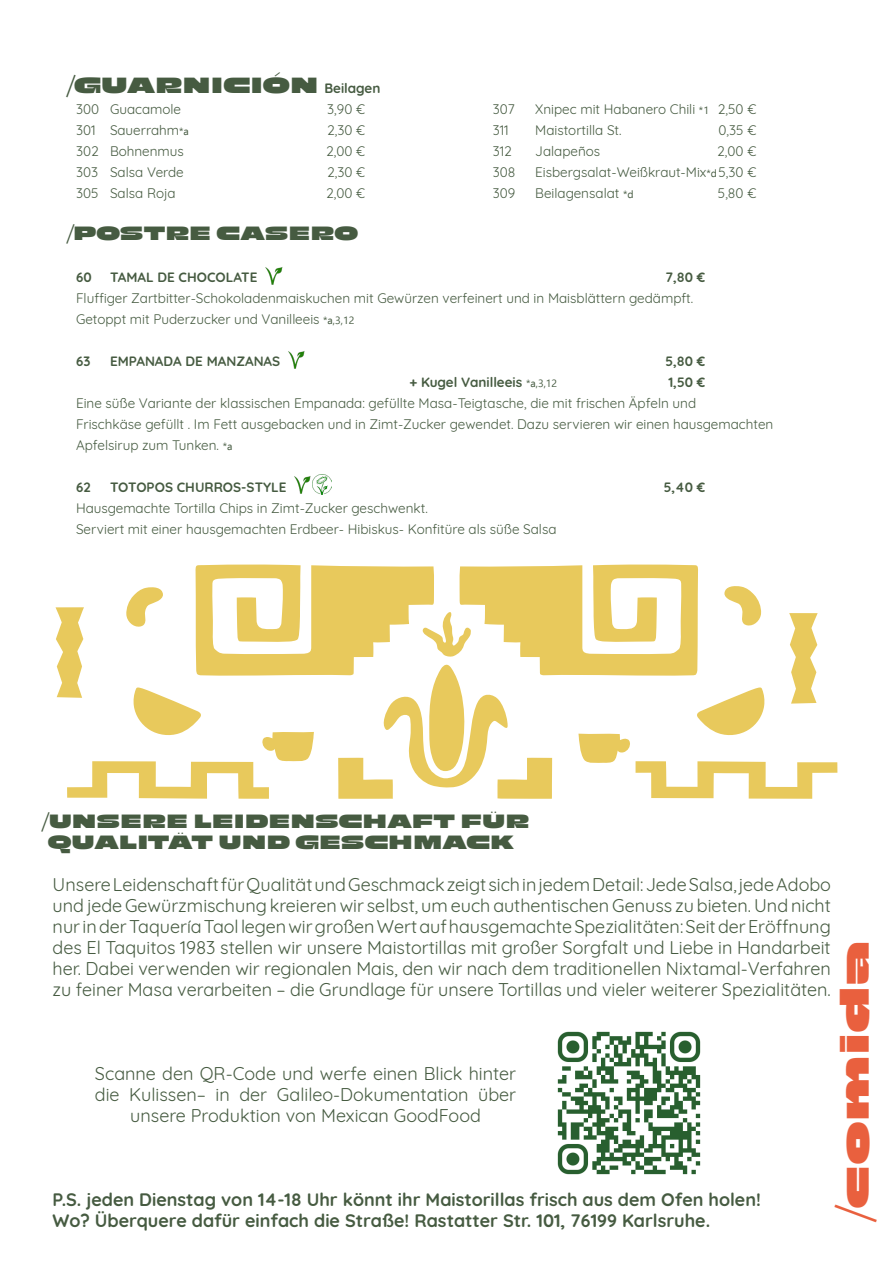
<style>
.page{position:relative;width:893px;height:1263px;background:#fff}
.page>*{position:absolute;margin:0;border:0;box-sizing:border-box;transform-origin:0 0}
.Seitenüberschrift_Essen{font:800 45px "Gabriella";color:#e9603e}
.Headline{font:800 24px "Gabriella";color:#465b41}
.Headline-2{font:800 21px "Gabriella";color:#465b41}
.Fliestext{font:18px/21px "Quicksand";color:#465b41;text-align:justify}
.Fliestext-2{font:700 18px "Quicksand";color:#465b41}
.Fliestext-3{font:13.5px "Quicksand";color:#465b41}
.Flies_Multi-Auswahl_Beilagen{font:13.5px "Quicksand";color:#465b41}
.subline{font:700 13.5px "Quicksand";color:#465b41}
.Optional_Hinzufügen_Kopie{font:700 13.5px "Quicksand";color:#465b41}
.s1{font-family:"Quicksand";font-weight:700;font-size:13.5px}
.s2{font-family:"Ebrima";font-size:10.5px}
.s3{font-family:"Ebrima";font-weight:400;font-size:10.5px}
</style>
<div class="page">
<img style="left:288px;top:351px;width:17px;height:18px">
<img style="left:265px;top:267px;width:18px;height:18px">
<svg style="left:56px;top:564px;width:781px;height:235px"></svg>
<img style="left:294px;top:474px;width:37px;height:20px">
<img style="left:557px;top:1031px;width:144px;height:144px">
<p class="Headline" style="left:68px;top:72px;width:314px">/GUARNICIÓN <span class="s1">Beilagen</span></p>
<p class="Flies_Multi-Auswahl_Beilagen" style="left:76px;top:99px;width:107px">300 Guacamole</p>
<p class="Flies_Multi-Auswahl_Beilagen" style="left:327px;top:99px;width:39px">3,90 €</p>
<p class="Flies_Multi-Auswahl_Beilagen" style="left:493px;top:99px;width:24px">307</p>
<p class="Flies_Multi-Auswahl_Beilagen" style="left:535px;top:99px;width:223px">Xnipec mit Habanero Chili <span class="s2">*1</span> 2,50 €</p>
<p class="Flies_Multi-Auswahl_Beilagen" style="left:76px;top:120px;width:114px">301 Sauerrahm<span class="s2">*a</span></p>
<p class="Flies_Multi-Auswahl_Beilagen" style="left:327px;top:120px;width:40px">2,30 €</p>
<p class="Flies_Multi-Auswahl_Beilagen" style="left:493px;top:120px;width:18px">311</p>
<p class="Flies_Multi-Auswahl_Beilagen" style="left:535px;top:120px;width:88px">Maistortilla St.</p>
<p class="Flies_Multi-Auswahl_Beilagen" style="left:719px;top:120px;width:39px">0,35 €</p>
<p class="Flies_Multi-Auswahl_Beilagen" style="left:76px;top:141px;width:109px">302 Bohnenmus</p>
<p class="Flies_Multi-Auswahl_Beilagen" style="left:326px;top:141px;width:41px">2,00 €</p>
<p class="Flies_Multi-Auswahl_Beilagen" style="left:493px;top:141px;width:21px">312</p>
<p class="Flies_Multi-Auswahl_Beilagen" style="left:535px;top:141px;width:66px">Jalapeños</p>
<p class="Flies_Multi-Auswahl_Beilagen" style="left:717px;top:141px;width:41px">2,00 €</p>
<p class="Flies_Multi-Auswahl_Beilagen" style="left:76px;top:162px;width:109px">303 Salsa Verde</p>
<p class="Flies_Multi-Auswahl_Beilagen" style="left:327px;top:162px;width:40px">2,30 €</p>
<p class="Flies_Multi-Auswahl_Beilagen" style="left:493px;top:162px;width:24px">308</p>
<p class="Flies_Multi-Auswahl_Beilagen" style="left:535px;top:162px;width:223px">Eisbergsalat-Weißkraut-Mix<span class="s2">*d</span> 5,30 €</p>
<p class="Flies_Multi-Auswahl_Beilagen" style="left:76px;top:183px;width:101px">305 Salsa Roja</p>
<p class="Flies_Multi-Auswahl_Beilagen" style="left:326px;top:183px;width:41px">2,00 €</p>
<p class="Flies_Multi-Auswahl_Beilagen" style="left:493px;top:183px;width:24px">309</p>
<p class="Flies_Multi-Auswahl_Beilagen" style="left:535px;top:183px;width:100px">Beilagensalat <span class="s2">*d</span></p>
<p class="Flies_Multi-Auswahl_Beilagen" style="left:718px;top:183px;width:40px">5,80 €</p>
<p class="Headline-2" style="left:68px;top:222px;width:292px">/POSTRE CASERO</p>
<p class="subline" style="left:76px;top:266px;width:17px">60</p>
<p class="subline" style="left:110px;top:266px;width:149px">TAMAL DE CHOCOLATE</p>
<p class="subline" style="left:665px;top:266px;width:41px">7,80 €</p>
<p class="Fliestext-3" style="left:76px;top:288px;width:619px">Fluffiger Zartbitter-Schokoladenmaiskuchen mit Gewürzen verfeinert und in Maisblättern gedämpft.</p>
<p class="Fliestext-3" style="left:76px;top:309px;width:280px">Getoppt mit Puderzucker und Vanilleeis <span class="s2">*a,3,12</span></p>
<p class="subline" style="left:76px;top:350px;width:16px">63</p>
<p class="subline" style="left:110px;top:350px;width:172px">EMPANADA DE MANZANAS</p>
<p class="subline" style="left:665px;top:350px;width:42px">5,80 €</p>
<p class="Optional_Hinzufügen_Kopie" style="left:409px;top:371px;width:149px">+ Kugel Vanilleeis <span class="s3">*a,3,12</span></p>
<p class="Optional_Hinzufügen_Kopie" style="left:668px;top:371px;width:38px">1,50 €</p>
<p class="Fliestext-3" style="left:76px;top:393px;width:622px">Eine süße Variante der klassischen Empanada: gefüllte Masa-Teigtasche, die mit frischen Äpfeln und</p>
<p class="Fliestext-3" style="left:76px;top:414px;width:699px">Frischkäse gefüllt . Im Fett ausgebacken und in Zimt-Zucker gewendet. Dazu servieren wir einen hausgemachten</p>
<p class="Fliestext-3" style="left:76px;top:435px;width:158px">Apfelsirup zum Tunken. <span class="s2">*a</span></p>
<p class="subline" style="left:76px;top:476px;width:16px">62</p>
<p class="subline" style="left:110px;top:476px;width:178px">TOTOPOS CHURROS-STYLE</p>
<p class="subline" style="left:664px;top:476px;width:43px">5,40 €</p>
<p class="Fliestext-3" style="left:76px;top:498px;width:353px">Hausgemachte Tortilla Chips in Zimt-Zucker geschwenkt.</p>
<p class="Fliestext-3" style="left:76px;top:519px;width:482px">Serviert mit einer hausgemachten Erdbeer- Hibiskus- Konfitüre als süße Salsa</p>
<p class="Headline-2" style="left:43px;top:810px;width:488px">/UNSERE LEIDENSCHAFT FÜR</p>
<p class="Headline-2" style="left:48px;top:831px;width:468px">QUALITÄT UND GESCHMACK</p>
<p class="Fliestext" style="left:53px;top:872px;width:780px">Unsere Leidenschaft für Qualität und Geschmack zeigt sich in jedem Detail: Jede Salsa, jede Adobo und jede Gewürzmischung kreieren wir selbst, um euch authentischen Genuss zu bieten. Und nicht nur in der Taquería Taol legen wir großen Wert auf hausgemachte Spezialitäten: Seit der Eröffnung des El Taquitos 1983 stellen wir unsere Maistortillas mit großer Sorgfalt und Liebe in Handarbeit her. Dabei verwenden wir regionalen Mais, den wir nach dem traditionellen Nixtamal-Verfahren zu feiner Masa verarbeiten – die Grundlage für unsere Tortillas und vieler weiterer Spezialitäten.</p>
<p class="Seitenüberschrift_Essen" style="left:829px;top:1220px;width:281px;rotate:-90deg">/comida</p>
<p class="Fliestext" style="left:95px;top:1061px;width:423px;text-align:center">Scanne den QR-Code und werfe einen Blick hinter die Kulissen– in der Galileo-Dokumentation über unsere Produktion von Mexican GoodFood</p>
<p class="Fliestext-2" style="left:53px;top:1185px;width:710px">P.S. jeden Dienstag von 14-18 Uhr könnt ihr Maistorillas frisch aus dem Ofen holen!</p>
<p class="Fliestext-2" style="left:53px;top:1206px;width:659px">Wo? Überquere dafür einfach die Straße! Rastatter Str. 101, 76199 Karlsruhe.</p>
</div>
